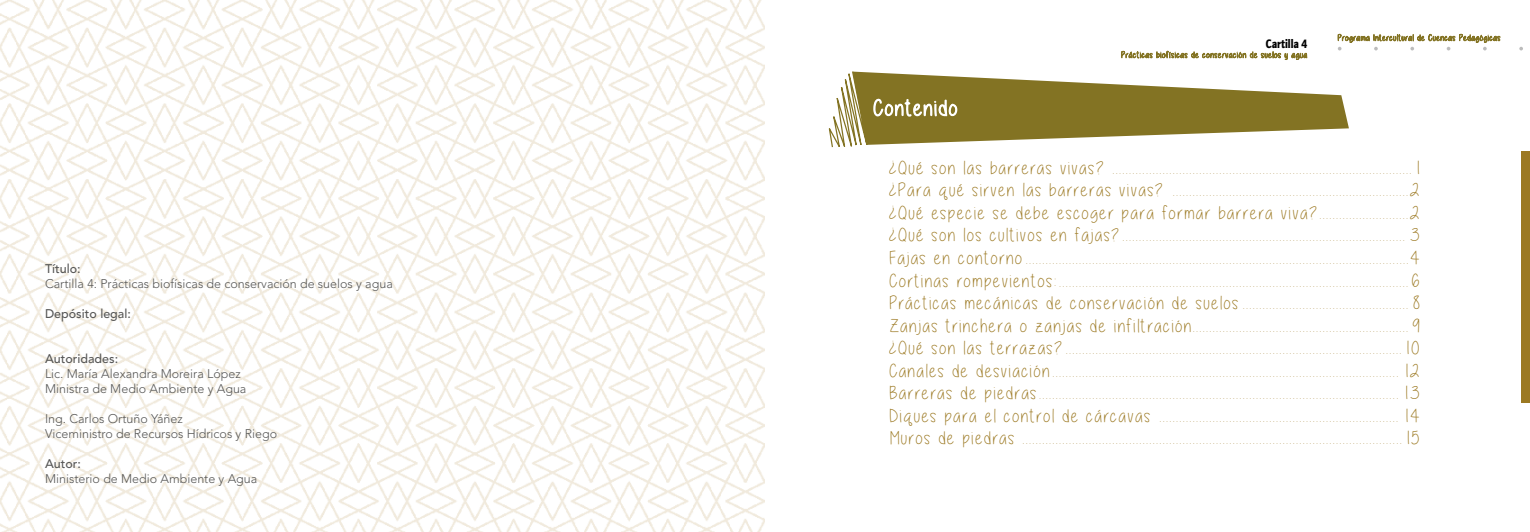
<style>
.page{position:relative;width:1530px;height:532px;background:#fff}
.page>*{position:absolute;margin:0;border:0;box-sizing:border-box;transform-origin:0 0}
.t1{font:18.75px/22.5px "Alittlesunshine";letter-spacing:.1em;color:#9c7922;text-align:justify}
.t2{font:900 12.62px "Quay Sans EF";color:#000;scale:.8 1}
.t3{font:300 12.5px/15px "Avenir LT Std";color:#575756}
.t4{font:500 12.5px "Avenir LT Std";color:#575756}
</style>
<div class="page">
<img style="left:0;top:0;width:765px;height:531px">
<svg style="left:1519px;top:47px;width:4px;height:3px"></svg>
<div style="left:1521px;top:151px;width:9px;height:252px;background:#9c7922"></div>
<svg style="left:828px;top:33px;width:673px;height:115px"></svg>
<p class="t4" style="left:45px;top:261px;width:37px">Título:</p>
<p class="t3" style="left:45px;top:276px;width:349px">Cartilla 4: Prácticas biofísicas de conservación de suelos y agua</p>
<p class="t4" style="left:45px;top:306px;width:87px">Depósito legal:</p>
<p class="t4" style="left:45px;top:351px;width:75px">Autoridades:</p>
<p class="t3" style="left:45px;top:366px;width:203px">Lic. María Alexandra Moreira López<br>Ministra de Medio Ambiente y Agua</p>
<p class="t3" style="left:45px;top:411px;width:234px">Ing. Carlos Ortuño Yáñez<br>Viceministro de Recursos Hídricos y Riego</p>
<p class="t4" style="left:45px;top:456px;width:37px">Autor:</p>
<p class="t3" style="left:45px;top:471px;width:214px">Ministerio de Medio Ambiente y Agua</p>
<p class="t2" style="left:1266px;top:36px;width:54px">Cartilla 4</p>
<p class="t1" style="left:889px;top:157px;width:532px">¿Qué son las barreras vivas? ..........................................................................................1 ¿Para qué sirven las barreras vivas? .......................................................................2 ¿Qué especie se debe escoger para formar barrera viva?...........................2 ¿Qué son los cultivos en fajas? ..................................................................................... 3<br>Fajas en contorno ...................................................................................................................4<br>Cortinas rompevientos:.........................................................................................................6<br>Prácticas mecánicas de conservación de suelos ..................................................8<br>Zanjas trinchera o zanjas de infiltración.................................................................9 ¿Qué son las terrazas? .....................................................................................................10<br>Canales de desviación........................................................................................................ 12<br>Barreras de piedras............................................................................................................ 13<br>Diques para el control de cárcavas ........................................................................ 14<br>Muros de piedras ..................................................................................................................15</p>
</div>
